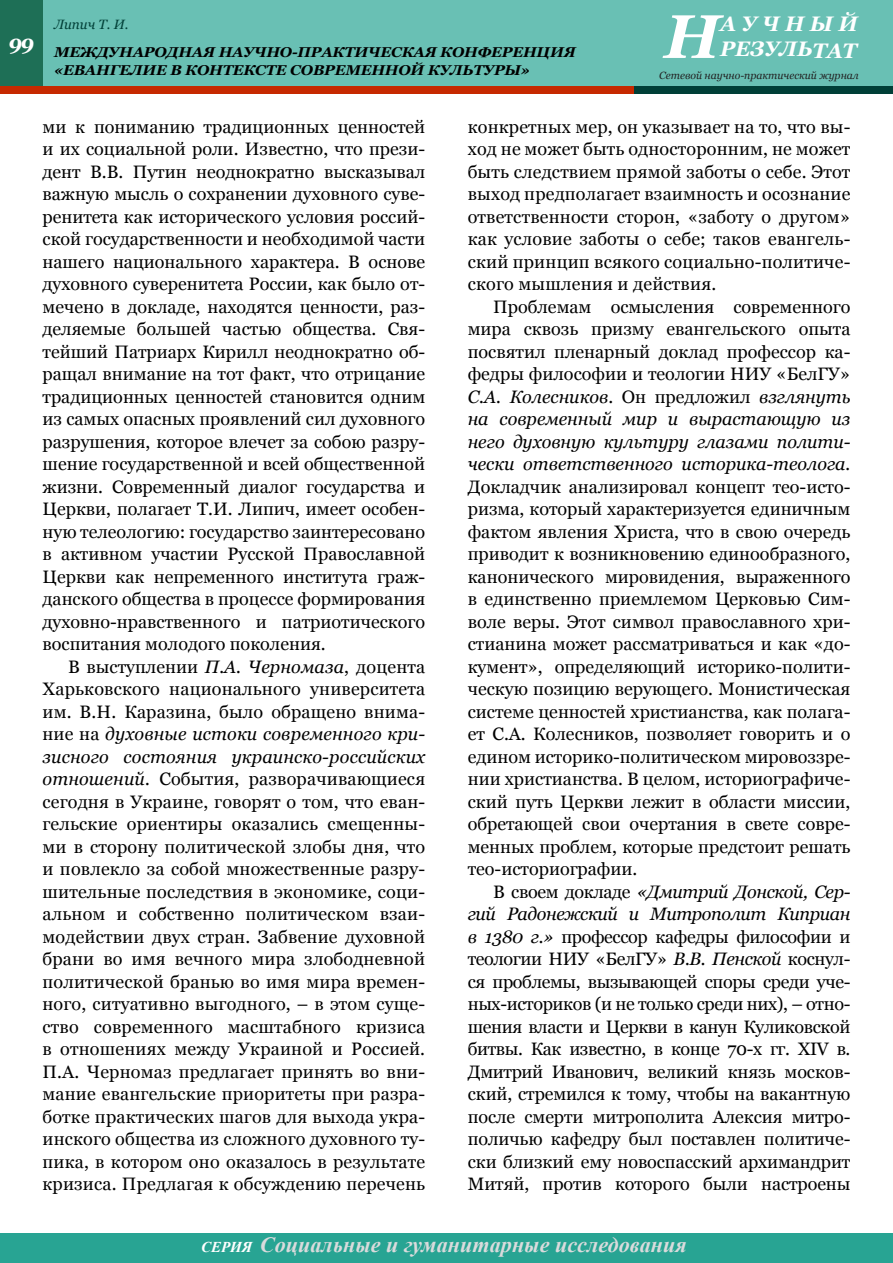
<style>
.page{position:relative;width:893px;height:1263px;background:#fff}
.page>*{position:absolute;margin:0;border:0;box-sizing:border-box;transform-origin:0 0}
.t1{font:italic 700 61.5px "Georgia";color:#fff}
.t2{font:italic 700 21.75px "Times New Roman";color:#dadbdc}
.t3{font:italic 700 21px/25.2px "Georgia";color:#fff}
.t4{font:18px/22.5px "Georgia";color:#000;text-align:justify}
.t5{font:italic 700 14.25px/18px "Georgia";letter-spacing:-.01em;color:#000;text-align:center;scale:1.05 1}
.t6{font:italic 13.5px "Georgia";color:#003f37}
.t7{font:italic 10.5px "Georgia";color:#222}
.s1{font-style:italic}
.s2{font-size:15px;color:#fff}
</style>
<div class="page">
<div style="left:0;top:0;width:893px;height:94px;background:#69c0b4"></div>
<div style="left:0;top:0;width:43px;height:90px;background:#1e6f56"></div>
<div style="left:0;top:86px;width:655px;height:8px;background:#c62900"></div>
<div style="left:634px;top:86px;width:259px;height:8px;background:#003f37"></div>
<div style="left:0;top:1233px;width:893px;height:30px;background:#28a493"></div>
<p class="t3" style="left:720px;top:11px;width:139px">АУЧНЫЙ<br>РЕЗУЛЬТАТ</p>
<p class="t7" style="left:659px;top:68px;width:201px">Сетевой научно-практический журнал</p>
<p class="t6" style="left:54px;top:15px;width:76px">Липич Т. И.</p>
<h1 class="t1" style="left:664px;top:-3px;width:58px">Н</h1>
<p class="t5" style="left:8px;top:43px;width:542px"><sup>99</sup> МЕЖДУНАРОДНАЯ НАУЧНО-ПРАКТИЧЕСКАЯ КОНФЕРЕНЦИЯ «ЕВАНГЕЛИЕ В КОНТЕКСТЕ СОВРЕМЕННОЙ КУЛЬТУРЫ»</p>
<p class="t4" style="left:43px;top:116px;width:384px">ми к пониманию традиционных ценностей и их социальной роли. Известно, что прези&shy;дент В.В. Путин неоднократно высказывал важную мысль о сохранении духовного суве&shy;ренитета как исторического условия россий&shy;ской государственности и необходимой части нашего национального характера. В основе духовного суверенитета России, как было от&shy;мечено в докладе, находятся ценности, раз&shy;деляемые большей частью общества. Свя&shy;тейший Патриарх Кирилл неоднократно об&shy;ращал внимание на тот факт, что отрицание традиционных ценностей становится одним из самых опасных проявлений сил духовного разрушения, которое влечет за собою разру&shy;шение государственной и всей общественной жизни. Современный диалог государства и Церкви, полагает Т.И. Липич, имеет особен&shy;ную телеологию: государство заинтересовано в активном участии Русской Православной Церкви как непременного института граж&shy;данского общества в процессе формирования духовно-нравственного и патриотического воспитания молодого поколения.</p>
<p class="t4" style="left:43px;top:656px;width:384px;text-indent:26px">В выступлении <span class="s1">П.А. Черномаза</span>, доцента Харьковского национального университета им. В.Н. Каразина, было обращено внима&shy;ние на <span class="s1">духовные истоки современного кри&shy;зисного состояния украинско-российских отношений.</span> События, разворачивающиеся сегодня в Украине, говорят о том, что еван&shy;гельские ориентиры оказались смещенны&shy;ми в сторону политической злобы дня, что и повлекло за собой множественные разру&shy;шительные последствия в экономике, соци&shy;альном и собственно политическом взаи&shy;модействии двух стран. Забвение духовной брани во имя вечного мира злободневной политической бранью во имя мира времен&shy;ного, ситуативно выгодного, – в этом суще&shy;ство современного масштабного кризиса в отношениях между Украиной и Россией.<br>П.А. Черномаз предлагает принять во вни&shy;мание евангельские приоритеты при разра&shy;ботке практических шагов для выхода укра&shy;инского общества из сложного духовного ту&shy;пика, в котором оно оказалось в результате кризиса. Предлагая к обсуждению перечень</p>
<p class="t4" style="left:468px;top:116px;width:384px">конкретных мер, он указывает на то, что вы&shy;ход не может быть односторонним, не может быть следствием прямой заботы о себе. Этот выход предполагает взаимность и осознание ответственности сторон, «заботу о другом» как условие заботы о себе; таков евангель&shy;ский принцип всякого социально-политиче&shy;ского мышления и действия.</p>
<p class="t4" style="left:468px;top:296px;width:384px;text-indent:26px">Проблемам осмысления современного мира сквозь призму евангельского опыта посвятил пленарный доклад профессор ка&shy;федры философии и теологии НИУ «БелГУ» <span class="s1">С.А. Колесников</span>. Он предложил <span class="s1">взглянуть на современный мир и вырастающую из него духовную культуру глазами полити&shy;чески ответственного историка-теолога.</span></p>
<p class="t4" style="left:468px;top:476px;width:384px">Докладчик анализировал концепт тео-исто&shy;ризма, который характеризуется единичным фактом явления Христа, что в свою очередь приводит к возникновению единообразного, канонического мировидения, выраженного в единственно приемлемом Церковью Сим&shy;воле веры. Этот символ православного хри&shy;стианина может рассматриваться и как «до&shy;кумент», определяющий историко-полити&shy;ческую позицию верующего. Монистическая системе ценностей христианства, как полага&shy;ет С.А. Колесников, позволяет говорить и о едином историко-политическом мировоззре&shy;нии христианства. В целом, историографиче&shy;ский путь Церкви лежит в области миссии, обретающей свои очертания в свете совре&shy;менных проблем, которые предстоит решать тео-историографии.</p>
<p class="t4" style="left:468px;top:881px;width:384px;text-indent:25px">В своем докладе <span class="s1">«Дмитрий Донской, Сер&shy;гий Радонежский и Митрополит Киприан в 1380 г.»</span> профессор кафедры философии и теологии НИУ «БелГУ» <span class="s1">В.В. Пенской</span> коснул&shy;ся проблемы, вызывающей споры среди уче&shy;ных-историков (и не только среди них), – отно&shy;шения власти и Церкви в канун Куликовской битвы. Как известно, в конце 70-х гг. XIV в.<br>Дмитрий Иванович, великий князь москов&shy;ский, стремился к тому, чтобы на вакантную после смерти митрополита Алексия митро&shy;поличью кафедру был поставлен политиче&shy;ски близкий ему новоспасский архимандрит Митяй, против которого были настроены</p>
<p class="t2" style="left:201px;top:1229px;width:487px"><span class="s2">СЕРИЯ</span> Социальные и гуманитарные исследования</p>
</div>
